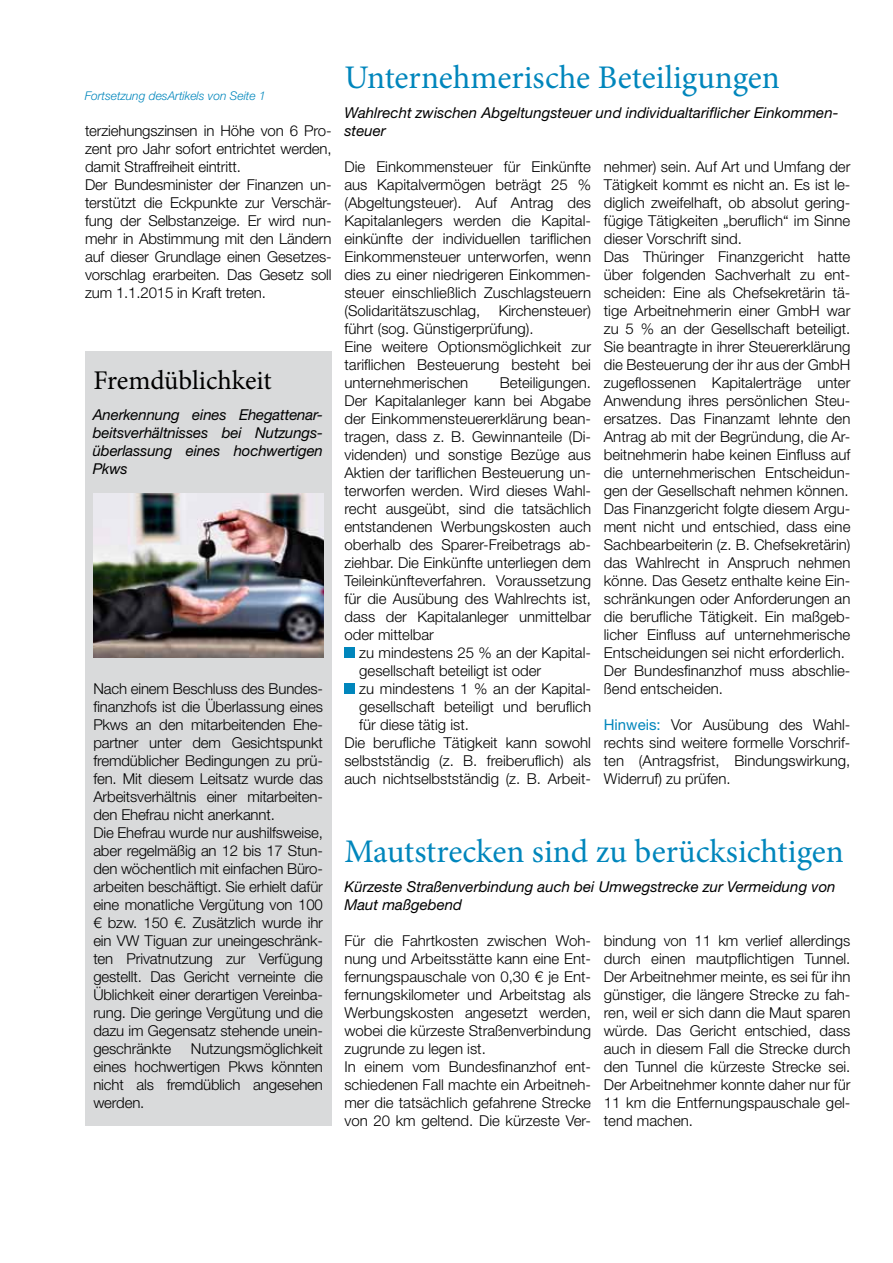
<style>
.page{position:relative;width:893px;height:1263px;background:#fff}
.page>*{position:absolute;margin:0;border:0;box-sizing:border-box;transform-origin:0 0}
.t1{font:33px "Minion Pro";color:#0086bc}
.t2{font:27px "Minion Pro";letter-spacing:-.005em;color:#000}
.t3{font:300 15px/18px "Helvetica Neue LT";color:#000}
.t4{font:italic 15px/18px "Helvetica Neue LT";color:#000}
.t5{font:italic 300 12px "Helvetica Neue LT";color:#0086bc}
.s1{font-weight:400;color:#0086bc}
</style>
<div class="page">
<div style="left:85px;top:352px;width:246px;height:774px;background:#d9dadb"></div>
<div style="left:344px;top:647px;width:11px;height:11px;background:#0086bc"></div>
<div style="left:344px;top:683px;width:11px;height:11px;background:#0086bc"></div>
<img style="left:94px;top:493px;width:229px;height:165px">
<p class="t5" style="left:85px;top:88px;width:182px">Fortsetzung desArtikels von Seite 1</p>
<p class="t3" style="left:85px;top:121px;width:248px">terziehungszinsen in Höhe von 6 Pro&shy;zent pro Jahr sofort entrichtet werden, damit Straffreiheit eintritt.<br>Der Bundesminister der Finanzen un&shy;terstützt die Eckpunkte zur Verschär&shy;fung der Selbstanzeige. Er wird nun&shy;mehr in Abstimmung mit den Ländern auf dieser Grundlage einen Gesetzes&shy;vorschlag erarbeiten. Das Gesetz soll zum 1.1.2015 in Kraft treten.</p>
<h2 class="t2" style="left:93px;top:363px;width:180px">Fremdüblichkeit</h2>
<p class="t4" style="left:93px;top:405px;width:232px;text-align:justify">Anerkennung eines Ehegattenar&shy;beitsverhältnisses bei Nutzungs&shy;überlassung eines hochwertigen Pkws</p>
<p class="t3" style="left:93px;top:679px;width:231px">Nach einem Beschluss des Bundes&shy;finanzhofs ist die Überlassung eines Pkws an den mitarbeitenden Ehe&shy;partner unter dem Gesichtspunkt fremdüblicher Bedingungen zu prü&shy;fen. Mit diesem Leitsatz wurde das Arbeitsverhältnis einer mitarbeiten&shy;den Ehefrau nicht anerkannt.<br>Die Ehefrau wurde nur aushilfsweise, aber regelmäßig an 12 bis 17 Stun&shy;den wöchentlich mit einfachen Büro&shy;arbeiten beschäftigt. Sie erhielt dafür eine monatliche Vergütung von 100 € bzw. 150 €. Zusätzlich wurde ihr ein VW Tiguan zur uneingeschränk&shy;ten Privatnutzung zur Verfügung gestellt. Das Gericht verneinte die Üblichkeit einer derartigen Vereinba&shy;rung. Die geringe Vergütung und die dazu im Gegensatz stehende unein&shy;geschränkte</p>
<p class="t3" style="left:93px;top:1039px;width:231px;text-align:justify;text-indent:98px">Nutzungsmöglichkeit eines hochwertigen Pkws könnten nicht als fremdüblich angesehen werden.</p>
<h1 class="t1" style="left:344px;top:55px;width:437px">Unternehmerische Beteiligungen</h1>
<p class="t4" style="left:344px;top:103px;width:496px">Wahlrecht zwischen Abgeltungsteuer und individualtariflicher Einkommen&shy;steuer</p>
<p class="t3" style="left:344px;top:157px;width:248px">Die Einkommensteuer für Einkünfte aus Kapitalvermögen beträgt 25 % (Abgeltungsteuer). Auf Antrag des Kapitalanlegers werden die Kapital&shy;einkünfte der individuellen tariflichen Einkommensteuer unterworfen, wenn dies zu einer niedrigeren Einkommen&shy;steuer einschließlich Zuschlagsteuern (Solidaritätszuschlag, Kirchensteuer) führt (sog. Günstigerprüfung).<br>Eine weitere Optionsmöglichkeit zur tariflichen Besteuerung besteht bei unternehmerischen</p>
<p class="t3" style="left:344px;top:373px;width:248px;text-align:justify;text-indent:155px">Beteiligungen.<br>Der Kapitalanleger kann bei Abgabe der Einkommensteuererklärung bean&shy;tragen, dass z. B. Gewinnanteile (Di&shy;videnden) und sonstige Bezüge aus Aktien der tariflichen Besteuerung un&shy;terworfen werden. Wird dieses Wahl&shy;recht ausgeübt, sind die tatsächlich entstandenen Werbungskosten auch oberhalb des Sparer-Freibetrags ab&shy;ziehbar. Die Einkünfte unterliegen dem Teileinkünfteverfahren. Voraussetzung für die Ausübung des Wahlrechts ist, dass der Kapitalanleger unmittelbar oder mittelbar</p>
<p class="t3" style="left:359px;top:643px;width:233px">zu mindestens 25 % an der Kapital-</p>
<p class="t3" style="left:359px;top:661px;width:183px">gesellschaft beteiligt ist oder</p>
<p class="t3" style="left:359px;top:679px;width:233px">zu mindestens 1 % an der Kapital-</p>
<p class="t3" style="left:359px;top:697px;width:233px">gesellschaft beteiligt und beruflich</p>
<p class="t3" style="left:359px;top:715px;width:111px">für diese tätig ist.</p>
<p class="t3" style="left:344px;top:733px;width:248px">Die berufliche Tätigkeit kann sowohl</p>
<p class="t3" style="left:344px;top:751px;width:248px">selbstständig (z. B. freiberuflich) als</p>
<p class="t3" style="left:344px;top:769px;width:248px">auch nichtselbstständig (z. B. Arbeit-</p>
<p class="t3" style="left:604px;top:157px;width:248px">nehmer) sein. Auf Art und Umfang der Tätigkeit kommt es nicht an. Es ist le&shy;diglich zweifelhaft, ob absolut gering&shy;fügige Tätigkeiten „beruflich“ im Sinne dieser Vorschrift sind.<br>Das Thüringer Finanzgericht hatte über folgenden Sachverhalt zu ent&shy;scheiden: Eine als Chefsekretärin tä&shy;tige Arbeitnehmerin einer GmbH war zu 5 % an der Gesellschaft beteiligt.<br>Sie beantragte in ihrer Steuererklärung die Besteuerung der ihr aus der GmbH zugeflossenen Kapitalerträge unter Anwendung ihres persönlichen Steu&shy;ersatzes. Das Finanzamt lehnte den Antrag ab mit der Begründung, die Ar&shy;beitnehmerin habe keinen Einfluss auf die unternehmerischen Entscheidun&shy;gen der Gesellschaft nehmen können.<br>Das Finanzgericht folgte diesem Argu&shy;ment nicht und entschied, dass eine Sachbearbeiterin (z. B. Chefsekretärin) das Wahlrecht in Anspruch nehmen könne. Das Gesetz enthalte keine Ein&shy;schränkungen oder Anforderungen an die berufliche Tätigkeit. Ein maßgeb&shy;licher Einfluss auf unternehmerische Entscheidungen sei nicht erforderlich.<br>Der Bundesfinanzhof muss abschlie&shy;ßend entscheiden.</p>
<p class="t3" style="left:604px;top:715px;width:248px;text-align:justify"><span class="s1">Hinweis:</span> Vor Ausübung des Wahl&shy;rechts sind weitere formelle Vorschrif&shy;ten (Antragsfrist, Bindungswirkung, Widerruf) zu prüfen.</p>
<h1 class="t1" style="left:344px;top:829px;width:501px">Mautstrecken sind zu berücksichtigen</h1>
<p class="t4" style="left:344px;top:877px;width:493px">Kürzeste Straßenverbindung auch bei Umwegstrecke zur Vermeidung von<br>Maut maßgebend</p>
<p class="t3" style="left:344px;top:931px;width:248px">Für die Fahrtkosten zwischen Woh&shy;nung und Arbeitsstätte kann eine Ent&shy;fernungspauschale von 0,30 € je Ent&shy;fernungskilometer und Arbeitstag als Werbungskosten angesetzt werden, wobei die kürzeste Straßenverbindung zugrunde zu legen ist.<br>In einem vom Bundesfinanzhof ent&shy;schiedenen Fall machte ein Arbeitneh&shy;mer die tatsächlich gefahrene Strecke von 20 km geltend. Die kürzeste Ver-</p>
<p class="t3" style="left:604px;top:931px;width:248px;text-align:justify">bindung von 11 km verlief allerdings durch einen mautpflichtigen Tunnel.<br>Der Arbeitnehmer meinte, es sei für ihn günstiger, die längere Strecke zu fah&shy;ren, weil er sich dann die Maut sparen würde. Das Gericht entschied, dass auch in diesem Fall die Strecke durch den Tunnel die kürzeste Strecke sei.<br>Der Arbeitnehmer konnte daher nur für 11 km die Entfernungspauschale gel&shy;tend machen.</p>
</div>
